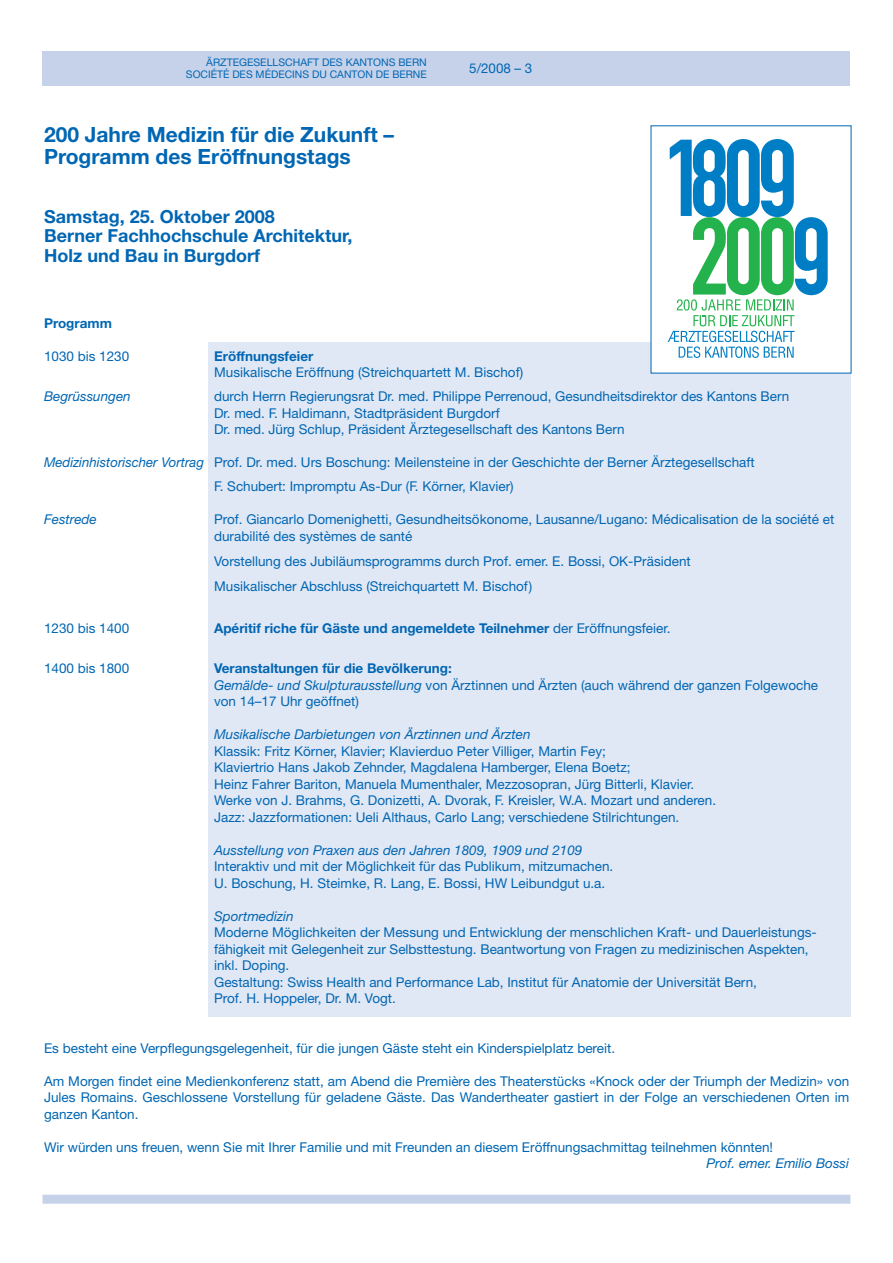
<style>
.page{position:relative;width:893px;height:1263px;background:#fff}
.page>*{position:absolute;margin:0;border:0;box-sizing:border-box;transform-origin:0 0}
.t1{font:700 21px/22.5px "Helvetica Neue";color:#0166b3}
.t2{font:700 18px/19.5px "Helvetica Neue";color:#0166b3}
.t3{font:13.5px/16.5px "Helvetica Neue";color:#0166b3}
.t4{font:italic 13.5px "Helvetica Neue";color:#0166b3}
.t5{font:700 13.5px "Helvetica Neue";color:#0166b3}
.t6{font:10.5px/12px "Helvetica Neue";color:#0166b3;text-align:right}
.s1{font-style:italic}
.s2{font-weight:400}
.s3{font-weight:700}
</style>
<div class="page">
<div style="left:208px;top:342px;width:642px;height:674px;background:#e1e8f5"></div>
<div style="left:43px;top:1195px;width:807px;height:9px;background:#c6d2ea"></div>
<div style="left:43px;top:51px;width:807px;height:34px;background:#c6d2ea"></div>
<div style="left:651px;top:126px;width:200px;height:247px;background:#fff"></div>
<svg style="left:668px;top:139px;width:160px;height:219px"></svg>
<p class="t6" style="left:186px;top:57px;width:242px">ÄRZTEGESELLSCHAFT DES KANTONS BERN<br>SOCIÉTÉ DES MÉDECINS DU CANTON DE BERNE</p>
<p class="t3" style="left:469px;top:62px;width:65px">5/2008 – 3</p>
<h1 class="t1" style="left:44px;top:125px;width:352px">200 Jahre Medizin für die Zukunft –<br>Programm des Eröffnungstags</h1>
<h2 class="t2" style="left:44px;top:208px;width:310px">Samstag, 25. Oktober 2008<br>Berner Fachhochschule Architektur,<br>Holz und Bau in Burgdorf</h2>
<p class="t5" style="left:44px;top:318px;width:69px">Programm</p>
<p class="t3" style="left:44px;top:349px;width:87px">1030 bis 1230</p>
<p class="t5" style="left:214px;top:351px;width:101px">Eröffnungsfeier</p>
<p class="t3" style="left:214px;top:366px;width:311px">Musikalische Eröffnung (Streichquartett M. Bischof)</p>
<p class="t4" style="left:44px;top:392px;width:88px">Begrüssungen</p>
<p class="t3" style="left:214px;top:390px;width:577px">durch Herrn Regierungsrat Dr. med. Philippe Perrenoud, Gesundheitsdirektor des Kantons Bern<br>Dr. med. F. Haldimann, Stadtpräsident Burgdorf<br>Dr. med. Jürg Schlup, Präsident Ärztegesellschaft des Kantons Bern</p>
<p class="t3" style="left:214px;top:452px;width:542px;line-height:24px;text-indent:-170px"><span class="s1">Medizinhistorischer Vortrag</span> Prof. Dr. med. Urs Boschung: Meilensteine in der Geschichte der Berner Ärztegesellschaft<br>F. Schubert: Impromptu As-Dur (F. Körner, Klavier)</p>
<p class="t4" style="left:44px;top:515px;width:54px">Festrede</p>
<p class="t3" style="left:214px;top:513px;width:622px">Prof. Giancarlo Domenighetti, Gesundheitsökonome, Lausanne/Lugano: Médicalisation de la société et durabilité des systèmes de santé</p>
<p class="t3" style="left:214px;top:551px;width:478px;line-height:24px">Vorstellung des Jubiläumsprogramms durch Prof. emer. E. Bossi, OK-Präsident<br>Musikalischer Abschluss (Streichquartett M. Bischof)</p>
<p class="t3" style="left:44px;top:621px;width:87px">1230 bis 1400</p>
<p class="t5" style="left:214px;top:623px;width:458px">Apéritif riche für Gäste und angemeldete Teilnehmer <span class="s2">der Eröffnungsfeier.</span></p>
<p class="t3" style="left:44px;top:661px;width:87px">1400 bis 1800</p>
<p class="t3" style="left:214px;top:661px;width:605px"><span class="s3">Veranstaltungen für die Bevölkerung:<br></span><span class="s1">Gemälde- und Skulpturausstellung</span> von Ärztinnen und Ärzten (auch während der ganzen Folgewoche von 14–17 Uhr geöffnet)</p>
<p class="t4" style="left:214px;top:729px;width:318px">Musikalische Darbietungen von Ärztinnen und Ärzten</p>
<p class="t3" style="left:214px;top:744px;width:503px">Klassik: Fritz Körner, Klavier; Klavierduo Peter Villiger, Martin Fey;<br>Klaviertrio Hans Jakob Zehnder, Magdalena Hamberger, Elena Boetz;<br>Heinz Fahrer Bariton, Manuela Mumenthaler, Mezzosopran, Jürg Bitterli, Klavier.<br>Werke von J. Brahms, G. Donizetti, A. Dvorak, F. Kreisler, W.A. Mozart und anderen.<br>Jazz: Jazzformationen: Ueli Althaus, Carlo Lang; verschiedene Stilrichtungen.</p>
<p class="t4" style="left:214px;top:845px;width:370px">Ausstellung von Praxen aus den Jahren 1809, 1909 und 2109</p>
<p class="t3" style="left:214px;top:859px;width:401px">Interaktiv und mit der Möglichkeit für das Publikum, mitzumachen.<br>U. Boschung, H. Steimke, R. Lang, E. Bossi, HW Leibundgut u.a.</p>
<p class="t4" style="left:214px;top:911px;width:81px">Sportmedizin</p>
<p class="t3" style="left:214px;top:925px;width:604px">Moderne Möglichkeiten der Messung und Entwicklung der menschlichen Kraft- und Dauerleistungs&shy;fähigkeit mit Gelegenheit zur Selbsttestung. Beantwortung von Fragen zu medizinischen Aspekten, inkl. Doping.<br>Gestaltung: Swiss Health and Performance Lab, Institut für Anatomie der Universität Bern,<br>Prof. H. Hoppeler, Dr. M. Vogt.</p>
<p class="t3" style="left:44px;top:1041px;width:573px">Es besteht eine Verpflegungsgelegenheit, für die jungen Gäste steht ein Kinderspielplatz bereit.</p>
<p class="t3" style="left:44px;top:1074px;width:807px;text-align:justify">Am Morgen findet eine Medienkonferenz statt, am Abend die Première des Theaterstücks «Knock oder der Triumph der Medizin» von Jules Romains. Geschlossene Vorstellung für geladene Gäste. Das Wandertheater gastiert in der Folge an verschiedenen Orten im ganzen Kanton.</p>
<p class="t3" style="left:44px;top:1140px;width:731px">Wir würden uns freuen, wenn Sie mit Ihrer Familie und mit Freunden an diesem Eröffnungsachmittag teilnehmen könnten!</p>
<p class="t4" style="left:706px;top:1158px;width:144px">Prof. emer. Emilio Bossi</p>
</div>
